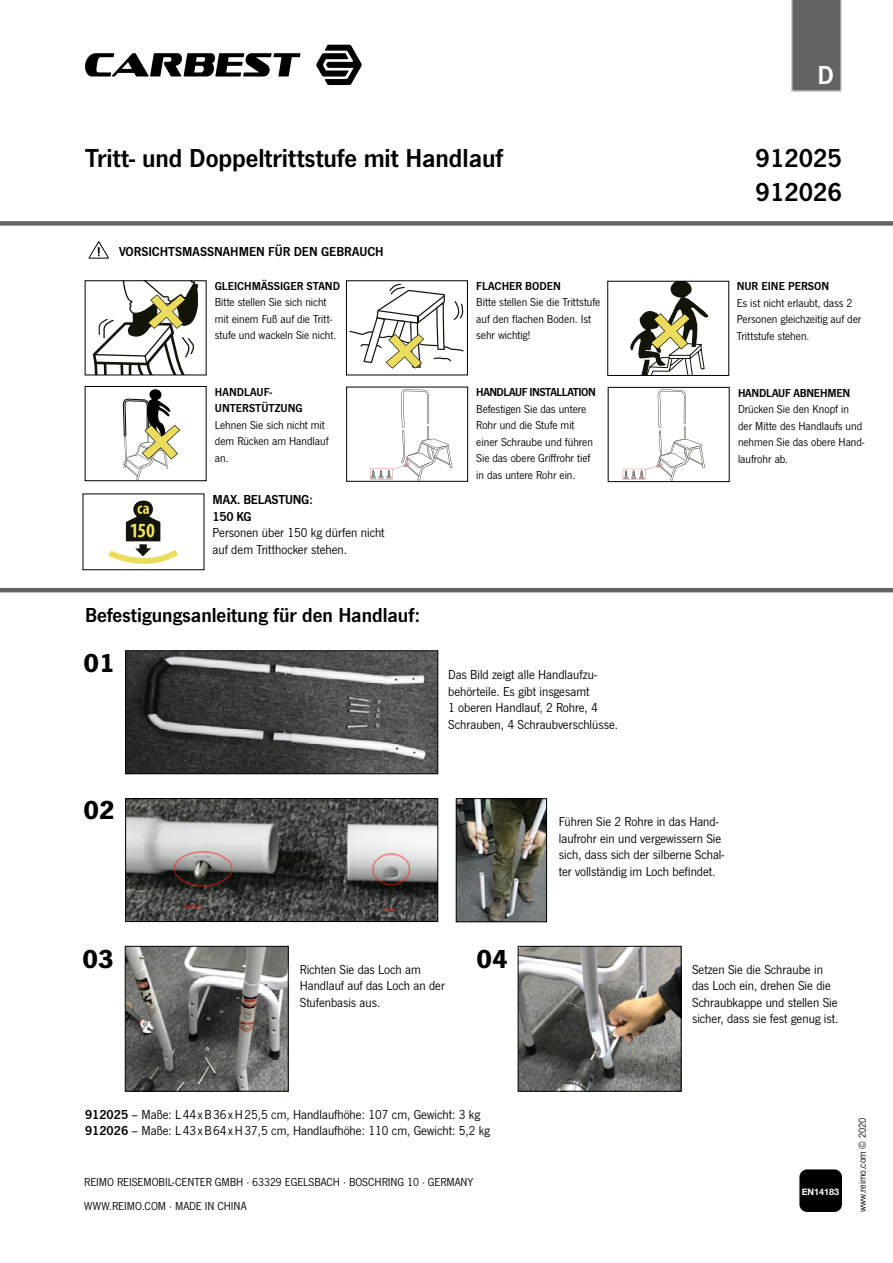
<style>
.page{position:relative;width:893px;height:1263px;background:#fff}
.page>*{position:absolute;margin:0;border:0;box-sizing:border-box;transform-origin:0 0}
.t1{font:27px/34.2px "News Got Dem";color:#000}
.t2{font:700 27px "News Got";color:#000}
.t3{font:27px "News Got Dem";color:#fff}
.t4{font:21px "News Got Dem";color:#000}
.t5{font:13.5px/16.5px "News Got";color:#000}
.t6{font:13.5px "News Got Dem";color:#000}
.t7{font:13.5px/16.5px "News Got Dem";letter-spacing:-.02em;color:#000}
.t8{font:12px/16.5px "News Got";color:#000}
.t9{font:12px/16.5px "News Got Dem";color:#000}
.t10{font:12px "News Got Dem";letter-spacing:-.04em;color:#000}
.t11{font:12px "News Got Dem";letter-spacing:-.02em;color:#000}
.t12{font:10.5px "News Got";color:#000}
.t13{font:700 9px "Helvetica Neue";color:#fff}
.s1{font-family:"News Got Dem"}
</style>
<div class="page">
<svg style="left:791px;top:0;width:51px;height:92px;background:#6c6b6b"></svg>
<hr style="left:0;top:588px;width:893px;height:4px;background:#646363">
<img style="left:127px;top:653px;width:309px;height:119px">
<div style="left:125px;top:651px;width:313px;height:123px;border:1px solid #000"></div>
<svg style="left:349px;top:284px;width:115px;height:85px"></svg>
<svg style="left:100px;top:493px;width:86px;height:78px"></svg>
<svg style="left:623px;top:389px;width:82px;height:91px"></svg>
<svg style="left:93px;top:283px;width:105px;height:90px"></svg>
<div style="left:346px;top:281px;width:122px;height:94px;border:1px solid #000"></div>
<div style="left:608px;top:387px;width:121px;height:95px;border:1px solid #000"></div>
<svg style="left:89px;top:241px;width:20px;height:18px"></svg>
<svg style="left:630px;top:283px;width:79px;height:91px"></svg>
<div style="left:608px;top:281px;width:121px;height:95px;border:1px solid #000"></div>
<div style="left:149px;top:389px;width:13px;height:11px;background:#000;border-radius:50%"></div>
<svg style="left:122px;top:397px;width:58px;height:82px"></svg>
<div style="left:85px;top:386px;width:121px;height:95px;border:1px solid #000"></div>
<svg style="left:370px;top:389px;width:82px;height:90px"></svg>
<img style="left:458px;top:800px;width:87px;height:120px">
<div style="left:456px;top:798px;width:91px;height:124px;border:1px solid #000"></div>
<img style="left:127px;top:800px;width:309px;height:120px">
<div style="left:125px;top:798px;width:313px;height:124px;border:1px solid #000"></div>
<img style="left:127px;top:948px;width:159px;height:141px">
<div style="left:125px;top:946px;width:163px;height:145px;border:1px solid #000"></div>
<img style="left:520px;top:948px;width:159px;height:141px">
<div style="left:518px;top:946px;width:163px;height:145px;border:1px solid #000"></div>
<div style="left:0;top:221px;width:893px;height:5px;background:#646363"></div>
<div style="left:799px;top:1169px;width:43px;height:43px;background:#000;border-radius:8px"></div>
<svg style="left:316px;top:45px;width:46px;height:40px"></svg>
<svg style="left:85px;top:53px;width:216px;height:24px"></svg>
<h1 class="t3" style="left:818px;top:59px;width:18px">D</h1>
<h1 class="t1" style="left:85px;top:141px;width:419px">Tritt- und Doppeltrittstufe mit Handlauf</h1>
<h1 class="t1" style="left:756px;top:141px;width:88px">912025<br>912026</h1>
<p class="t6" style="left:119px;top:244px;width:266px">VORSICHTSMASSNAHMEN FÜR DEN GEBRAUCH</p>
<p class="t9" style="left:215px;top:278px;width:127px">GLEICHMÄSSIGER STAND</p>
<p class="t8" style="left:215px;top:294px;width:123px">Bitte stellen Sie sich nicht mit einem Fuß auf die Tritt&shy;stufe und wackeln Sie nicht.</p>
<p class="t9" style="left:215px;top:383px;width:89px">HANDLAUF-<br>UNTERSTÜTZUNG</p>
<p class="t8" style="left:215px;top:416px;width:115px">Lehnen Sie sich nicht mit dem Rücken am Handlauf an.</p>
<p class="t7" style="left:213px;top:492px;width:102px">MAX. BELASTUNG:<br>150 KG</p>
<p class="t5" style="left:213px;top:525px;width:174px">Personen über 150 kg dürfen nicht auf dem Tritthocker stehen.</p>
<h2 class="t4" style="left:85px;top:603px;width:337px">Befestigungsanleitung für den Handlauf:</h2>
<h1 class="t2" style="left:83px;top:647px;width:33px">01</h1>
<h1 class="t2" style="left:83px;top:793px;width:33px">02</h1>
<p class="t9" style="left:476px;top:278px;width:86px">FLACHER BODEN</p>
<p class="t8" style="left:476px;top:294px;width:126px">Bitte stellen Sie die Trittstufe auf den flachen Boden. Ist sehr wichtig!</p>
<p class="t10" style="left:476px;top:385px;width:121px">HANDLAUF INSTALLATION</p>
<p class="t8" style="left:476px;top:401px;width:118px">Befestigen Sie das untere<br>Rohr und die Stufe mit einer Schraube und führen<br>Sie das obere Griffrohr tief in das untere Rohr ein.</p>
<p class="t9" style="left:737px;top:278px;width:94px">NUR EINE PERSON</p>
<p class="t8" style="left:737px;top:295px;width:126px">Es ist nicht erlaubt, dass 2<br>Personen gleichzeitig auf der<br>Trittstufe stehen.</p>
<p class="t11" style="left:738px;top:386px;width:114px">HANDLAUF ABNEHMEN</p>
<p class="t8" style="left:738px;top:401px;width:128px">Drücken Sie den Knopf in der Mitte des Handlaufs und nehmen Sie das obere Hand&shy;laufrohr ab.</p>
<p class="t5" style="left:448px;top:667px;width:171px">Das Bild zeigt alle Handlaufzu&shy;behörteile. Es gibt insgesamt<br>1 oberen Handlauf, 2 Rohre, 4<br>Schrauben, 4 Schraubverschlüsse.</p>
<p class="t5" style="left:559px;top:813px;width:167px">Führen Sie 2 Rohre in das Hand&shy;laufrohr ein und vergewissern Sie sich, dass sich der silberne Schal&shy;ter vollständig im Loch befindet.</p>
<h1 class="t2" style="left:82px;top:943px;width:33px">03</h1>
<p class="t5" style="left:300px;top:961px;width:147px">Richten Sie das Loch am<br>Handlauf auf das Loch an der<br>Stufenbasis aus.</p>
<h1 class="t2" style="left:476px;top:943px;width:33px">04</h1>
<p class="t5" style="left:85px;top:1106px;width:406px"><span class="s1">912025</span> – Maße: L 44 xB36 xH25,5 cm, Handlaufhöhe: 107 cm, Gewicht: 3 kg<br><span class="s1">912026</span> – Maße: L 43 xB64 xH37,5 cm, Handlaufhöhe: 110 cm, Gewicht: 5,2 kg</p>
<p class="t8" style="left:84px;top:1170px;width:390px;line-height:24px">REIMO REISEMOBIL-CENTER GMBH · 63329 EGELSBACH · BOSCHRING 10 · GERMANY<br>WWW.REIMO.COM · MADE IN CHINA</p>
<p class="t5" style="left:692px;top:961px;width:148px">Setzen Sie die Schraube in das Loch ein, drehen Sie die<br>Schraubkappe und stellen Sie sicher, dass sie fest genug ist.</p>
<p class="t13" style="left:802px;top:1184px;width:39px">EN14183</p>
<p class="t12" style="left:857px;top:1212px;width:96px;rotate:-90deg">www.reimo.com © 2020</p>
</div>
